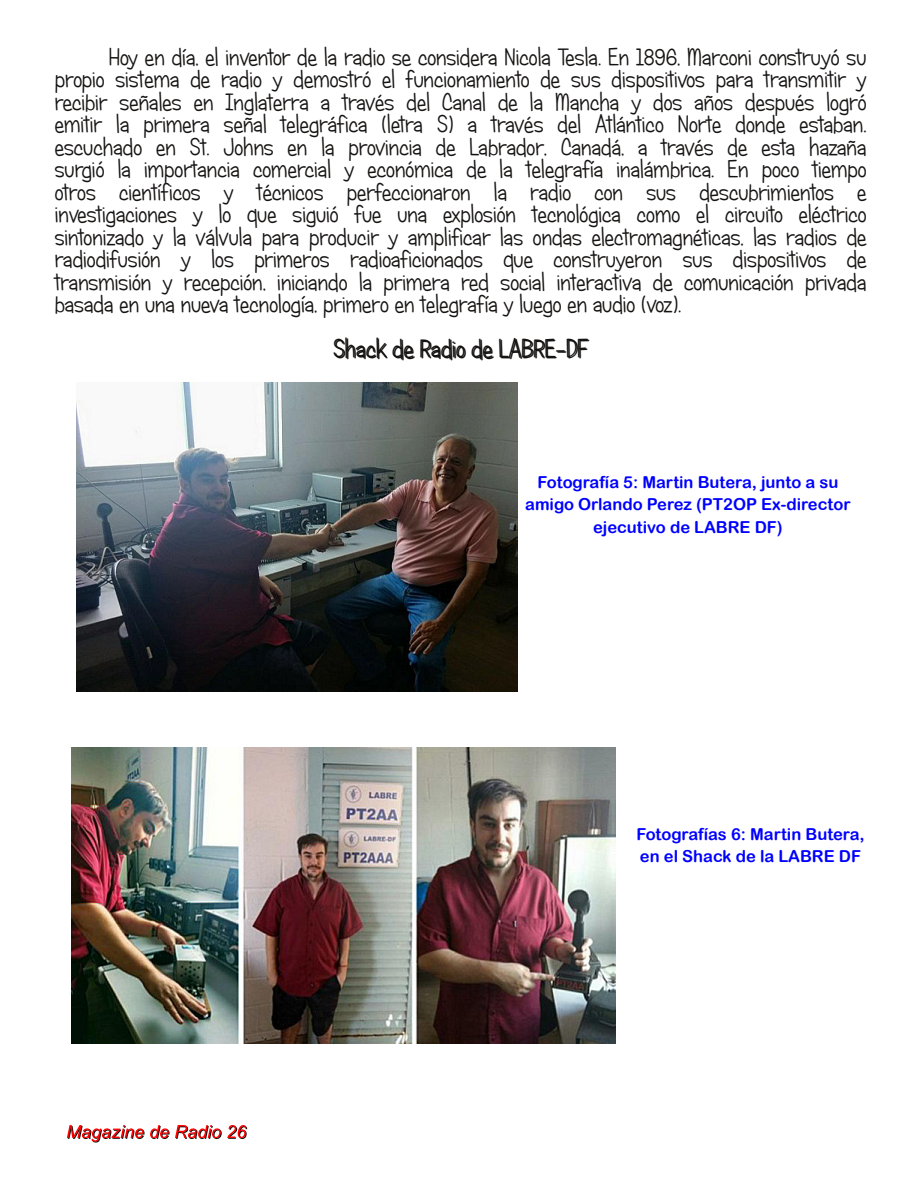
<style>
.page{position:relative;width:918px;height:1188px;background:#fff}
.page>*{position:absolute;margin:0;border:0;box-sizing:border-box;transform-origin:0 0}
.t1{font:25.5px "Candy Round BTN";color:#161413}
.t2{font:24px/22.5px "Candy Round BTN";color:#161413;text-align:justify}
.t3{font:16.5px/22.5px "Arial Rounded MT Bold";color:#00f;text-align:center}
</style>
<div class="page">
<svg style="left:67px;top:1125px;width:180px;height:18px"></svg>
<img style="left:77px;top:383px;width:440px;height:308px">
<img style="left:72px;top:747px;width:543px;height:296px">
<p class="t2" style="left:55px;top:46px;width:813px;text-indent:54px">Hoy en día, el inventor de la radio se considera Nicola Tesla. En 1896, Marconi construyó su propio sistema de radio y demostró el funcionamiento de sus dispositivos para transmitir y recibir señales en Inglaterra a través del Canal de la Mancha y dos años después logró emitir la primera señal telegráfica (letra S) a través del Atlántico Norte donde estaban. escuchado en St. Johns en la provincia de Labrador, Canadá, a través de esta hazaña surgió la importancia comercial y económica de la telegrafía inalámbrica. En poco tiempo otros científicos y técnicos perfeccionaron la radio con sus descubrimientos e investigaciones y lo que siguió fue una explosión tecnológica como el circuito eléctrico sintonizado y la válvula para producir y amplificar las ondas electromagnéticas, las radios de radiodifusión y los primeros radioaficionados que construyeron sus dispositivos de transmisión y recepción, iniciando la primera red social interactiva de comunicación privada basada en una nueva tecnología, primero en telegrafía y luego en audio (voz).</p>
<p class="t1" style="left:335px;top:336px;width:256px">Shack de Radio de LABRE‐DF</p>
<p class="t3" style="left:525px;top:471px;width:327px">Fotografía 5: Martin Butera, junto a su amigo Orlando Perez (PT2OP Ex-director ejecutivo de LABRE DF)</p>
<p class="t3" style="left:636px;top:822px;width:230px;text-align:left">Fotografías 6: Martin Butera, en el Shack de la LABRE DF</p>
</div>
